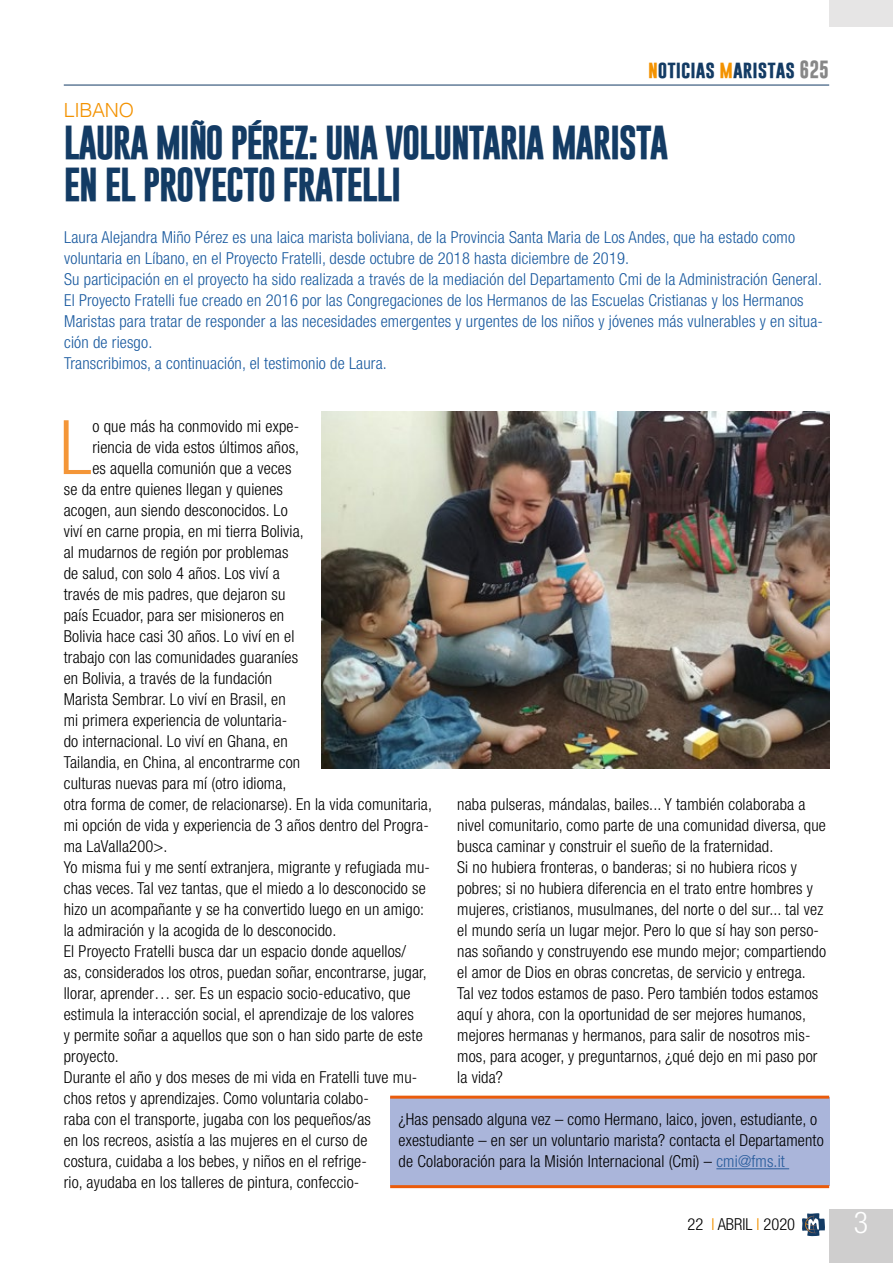
<style>
.page{position:relative;width:893px;height:1263px;background:#fff}
.page>*{position:absolute;margin:0;border:0;box-sizing:border-box;transform-origin:0 0}
.t1{font:300 condensed 75.3px "Helvetica Neue";color:#f49638}
.t2{font:700 34.5px/42px "Gobold";letter-spacing:-.04em;color:#133b64}
.t3{font:300 condensed 30px "Helvetica Neue";color:#fff}
.t4{font:300 19.5px "Helvetica";letter-spacing:-.015em;color:#f39200}
.t5{font:700 18px "Gobold";color:#133b64}
.t6{font:300 condensed 16.5px/21px "Helvetica Neue";letter-spacing:.01em;color:#000}
.t7{font:300 condensed 16.5px/21px "Helvetica Neue";letter-spacing:.01em;color:#1a5a9f}
.s1{color:#f39200}
.s2{color:#878787}
.s3{color:#275b9b}
</style>
<div class="page">
<div style="left:829px;top:1209px;width:64px;height:54px;background:#cfcece"></div>
<hr style="left:64px;top:85px;width:765px;height:1px;background:#133b64">
<svg style="left:802px;top:1213px;width:23px;height:23px"></svg>
<div style="left:829px;top:0;width:64px;height:27px;background:#e6e5e5"></div>
<img style="left:322px;top:411px;width:507px;height:357px">
<div style="left:390px;top:1097px;width:439px;height:88px;background:#aab5da"></div>
<hr style="left:716px;top:1168px;width:73px;height:1px;background:#275b9b">
<hr style="left:390px;top:1096px;width:439px;height:3px;background:#ea5b0b">
<hr style="left:390px;top:1185px;width:439px;height:3px;background:#ea5b0b">
<p class="t5" style="left:648px;top:57px;width:183px"><span class="s1">n</span>oticias <span class="s1">m</span>aristas <span class="s2">625</span></p>
<p class="t4" style="left:64px;top:93px;width:72px">LIBANO</p>
<h2 class="t2" style="left:64px;top:122px;width:606px">LAURA MIÑO PÉREZ: UNA VOLUNTARIA MARISTA<br>EN EL PROYECTO FRATELLI</h2>
<p class="t7" style="left:64px;top:227px;width:760px">Laura Alejandra Miño Pérez es una laica marista boliviana, de la Provincia Santa Maria de Los Andes, que ha estado como voluntaria en Líbano, en el Proyecto Fratelli, desde octubre de 2018 hasta diciembre de 2019.<br>Su participación en el proyecto ha sido realizada a través de la mediación del Departamento Cmi de la Administración General.<br>El Proyecto Fratelli fue creado en 2016 por las Congregaciones de los Hermanos de las Escuelas Cristianas y los Hermanos Maristas para tratar de responder a las necesidades emergentes y urgentes de los niños y jóvenes más vulnerables y en situa&shy;ción de riesgo.<br>Transcribimos, a continuación, el testimonio de Laura.</p>
<h1 class="t1" style="left:60px;top:404px;width:34px">L</h1>
<p class="t6" style="left:92px;top:416px;width:208px">o que más ha conmovido mi expe-</p>
<p class="t6" style="left:92px;top:437px;width:208px">riencia de vida estos últimos años,</p>
<p class="t6" style="left:92px;top:458px;width:201px">es aquella comunión que a veces</p>
<p class="t6" style="left:64px;top:479px;width:221px">se da entre quienes llegan y quienes</p>
<p class="t6" style="left:64px;top:500px;width:225px">acogen, aun siendo desconocidos. Lo</p>
<p class="t6" style="left:64px;top:521px;width:242px">viví en carne propia, en mi tierra Bolivia,</p>
<p class="t6" style="left:64px;top:542px;width:226px">al mudarnos de región por problemas</p>
<p class="t6" style="left:64px;top:563px;width:217px">de salud, con solo 4 años. Los viví a</p>
<p class="t6" style="left:64px;top:584px;width:223px">través de mis padres, que dejaron su</p>
<p class="t6" style="left:64px;top:605px;width:222px">país Ecuador, para ser misioneros en</p>
<p class="t6" style="left:64px;top:626px;width:232px">Bolivia hace casi 30 años. Lo viví en el</p>
<p class="t6" style="left:64px;top:647px;width:236px">trabajo con las comunidades guaraníes</p>
<p class="t6" style="left:64px;top:668px;width:210px">en Bolivia, a través de la fundación</p>
<p class="t6" style="left:64px;top:689px;width:223px">Marista Sembrar. Lo viví en Brasil, en</p>
<p class="t6" style="left:64px;top:710px;width:225px">mi primera experiencia de voluntaria-</p>
<p class="t6" style="left:64px;top:731px;width:226px">do internacional. Lo viví en Ghana, en</p>
<p class="t6" style="left:64px;top:752px;width:238px">Tailandia, en China, al encontrarme con</p>
<p class="t6" style="left:64px;top:773px;width:224px">culturas nuevas para mí (otro idioma,</p>
<p class="t6" style="left:64px;top:794px;width:370px">otra forma de comer, de relacionarse). En la vida comunitaria,</p>
<p class="t6" style="left:64px;top:815px;width:367px">mi opción de vida y experiencia de 3 años dentro del Progra-</p>
<p class="t6" style="left:64px;top:836px;width:105px">ma LaValla200&gt;.</p>
<p class="t6" style="left:64px;top:857px;width:368px">Yo misma fui y me sentí extranjera, migrante y refugiada mu-</p>
<p class="t6" style="left:64px;top:878px;width:364px">chas veces. Tal vez tantas, que el miedo a lo desconocido se</p>
<p class="t6" style="left:64px;top:899px;width:362px">hizo un acompañante y se ha convertido luego en un amigo:</p>
<p class="t6" style="left:64px;top:920px;width:274px">la admiración y la acogida de lo desconocido.</p>
<p class="t6" style="left:64px;top:941px;width:344px">El Proyecto Fratelli busca dar un espacio donde aquellos/</p>
<p class="t6" style="left:64px;top:962px;width:364px">as, considerados los otros, puedan soñar, encontrarse, jugar,</p>
<p class="t6" style="left:64px;top:983px;width:348px">llorar, aprender… ser. Es un espacio socio-educativo, que</p>
<p class="t6" style="left:64px;top:1004px;width:351px">estimula la interacción social, el aprendizaje de los valores</p>
<p class="t6" style="left:64px;top:1025px;width:360px">y permite soñar a aquellos que son o han sido parte de este</p>
<p class="t6" style="left:64px;top:1046px;width:57px">proyecto.</p>
<p class="t6" style="left:64px;top:1067px;width:355px">Durante el año y dos meses de mi vida en Fratelli tuve mu-</p>
<p class="t6" style="left:64px;top:1088px;width:307px">chos retos y aprendizajes. Como voluntaria colabo-</p>
<p class="t6" style="left:64px;top:1109px;width:309px">raba con el transporte, jugaba con los pequeños/as</p>
<p class="t6" style="left:64px;top:1130px;width:305px">en los recreos, asistía a las mujeres en el curso de</p>
<p class="t6" style="left:64px;top:1151px;width:305px">costura, cuidaba a los bebes, y niños en el refrige-</p>
<p class="t6" style="left:64px;top:1172px;width:297px">rio, ayudaba en los talleres de pintura, confeccio-</p>
<p class="t6" style="left:457px;top:794px;width:370px">naba pulseras, mándalas, bailes... Y también colaboraba a nivel comunitario, como parte de una comunidad diversa, que busca caminar y construir el sueño de la fraternidad.<br>Si no hubiera fronteras, o banderas; si no hubiera ricos y pobres; si no hubiera diferencia en el trato entre hombres y mujeres, cristianos, musulmanes, del norte o del sur... tal vez el mundo sería un lugar mejor. Pero lo que sí hay son perso&shy;nas soñando y construyendo ese mundo mejor; compartiendo el amor de Dios en obras concretas, de servicio y entrega.<br>Tal vez todos estamos de paso. Pero también todos estamos aquí y ahora, con la oportunidad de ser mejores humanos, mejores hermanas y hermanos, para salir de nosotros mis&shy;mos, para acoger, y preguntarnos, ¿qué dejo en mi paso por la vida?</p>
<p class="t6" style="left:399px;top:1109px;width:427px">¿Has pensado alguna vez – como Hermano, laico, joven, estudiante, o exestudiante – en ser un voluntario marista? contacta el Departamento de Colaboración para la Misión Internacional (Cmi) – <span class="s3">cmi@fms.it</span></p>
<p class="t6" style="left:688px;top:1214px;width:109px">22 <span class="s1">I</span> ABRIL <span class="s1">I</span> 2020</p>
<h3 class="t3" style="left:854px;top:1205px;width:16px">3</h3>
</div>
